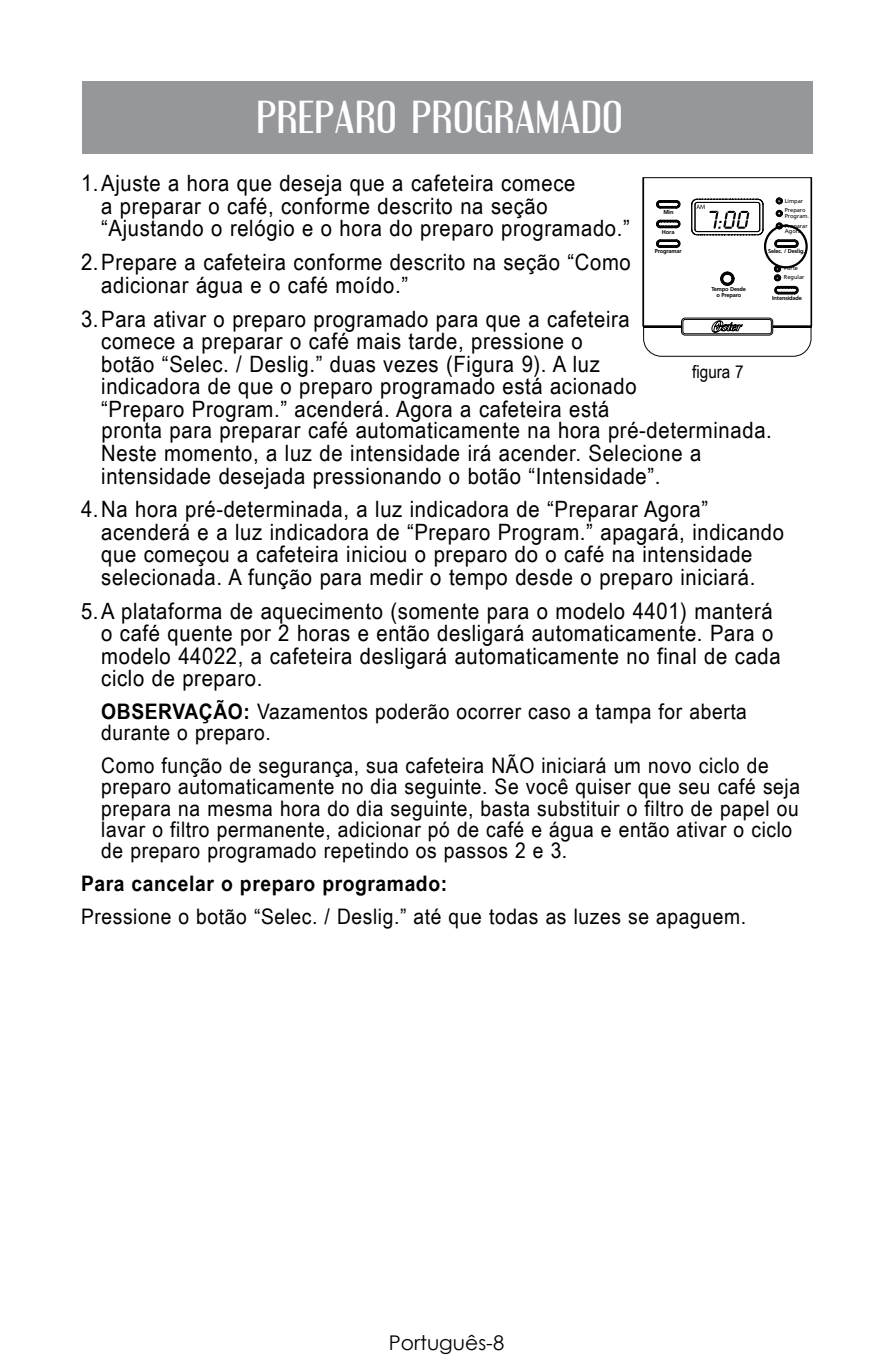
<style>
.page{position:relative;width:893px;height:1372px;background:#fff}
.page>*{position:absolute;margin:0;border:0;box-sizing:border-box;transform-origin:0 0}
.t1{font:40.5px "Engebrechtre";letter-spacing:.04em;color:#fff}
.t2{font:22.5px/22.5px "Arial Narrow";letter-spacing:.025em;color:#000;scale:1.1 1}
.t3{font:21.38px/21.4px "Arial Narrow";letter-spacing:.025em;color:#000;scale:1.1 1}
.t4{font:700 21.38px "Arial Narrow";letter-spacing:.025em;color:#000;scale:1.1 1}
.t5{font:20.25px "Century Gothic";color:#000}
.t6{font:17.78px "Arial Narrow";color:#000;scale:1.05 1}
.t7{font:700 5.62px/6.1px "Frutiger";letter-spacing:-.025em;color:#000;text-align:center}
.t8{font:5.62px/5.4px "Frutiger";color:#000}
.s1{font-weight:700}
</style>
<div class="page">
<hr style="left:811px;top:178px;width:1px;height:148px;background:#000">
<svg style="left:643px;top:177px;width:168px;height:179px"></svg>
<div style="left:82px;top:81px;width:731px;height:72px;background:#95979a"></div>
<div style="left:764px;top:225px;width:44px;height:43px;border:2px solid #000;border-radius:50%"></div>
<h1 class="t1" style="left:257px;top:93px;width:367px">PREPARO PROGRAMADO</h1>
<p class="t2" style="left:101px;top:171px;width:482px;text-indent:-20px">1.Ajuste a hora que deseja que a cafeteira comece<br>a preparar o café, conforme descrito na seção “Ajustando o relógio e o hora do preparo programado.”</p>
<p class="t2" style="left:101px;top:250px;width:483px;text-indent:-20px">2.Prepare a cafeteira conforme descrito na seção “Como adicionar água e o café moído.”</p>
<p class="t2" style="left:101px;top:306px;width:611px;text-indent:-20px">3.Para ativar o preparo programado para que a cafeteira<br>comece a preparar o café mais tarde, pressione o<br>botão “Selec. / Deslig.” duas vezes (Figura 9). A luz<br>indicadora de que o preparo programado está acionado<br>“Preparo Program.” acenderá. Agora a cafeteira está<br>pronta para preparar café automaticamente na hora pré-determinada.<br>Neste momento, a luz de intensidade irá acender. Selecione a intensidade desejada pressionando o botão “Intensidade”.</p>
<p class="t2" style="left:101px;top:497px;width:622px;text-indent:-20px">4.Na hora pré-determinada, a luz indicadora de “Preparar Agora” acenderá e a luz indicadora de “Preparo Program.” apagará, indicando que começou a cafeteira iniciou o preparo do o café na intensidade selecionada. A função para medir o tempo desde o preparo iniciará.</p>
<p class="t2" style="left:101px;top:598px;width:619px;text-indent:-20px">5.A plataforma de aquecimento (somente para o modelo 4401) manterá o café quente por 2 horas e então desligará automaticamente. Para o modelo 44022, a cafeteira desligará automaticamente no final de cada ciclo de preparo.</p>
<p class="t3" style="left:101px;top:699px;width:589px"><span class="s1">OBSERVAÇÃO:</span> Vazamentos poderão ocorrer caso a tampa for aberta durante o preparo.</p>
<p class="t3" style="left:101px;top:753px;width:637px">Como função de segurança, sua cafeteira NÃO iniciará um novo ciclo de preparo automaticamente no dia seguinte. Se você quiser que seu café seja prepara na mesma hora do dia seguinte, basta substituir o filtro de papel ou lavar o filtro permanente, adicionar pó de café e água e então ativar o ciclo de preparo programado repetindo os passos 2 e 3.</p>
<p class="t4" style="left:81px;top:867px;width:334px">Para cancelar o preparo programado:</p>
<p class="t3" style="left:81px;top:904px;width:606px">Pressione o botão “Selec. / Deslig.” até que todas as luzes se apaguem.</p>
<p class="t8" style="left:785px;top:198px;width:20px">Limpar</p>
<p class="t8" style="left:785px;top:208px;width:26px">Preparo<br>Program.</p>
<p class="t8" style="left:785px;top:223px;width:24px">Preparar<br>Agora</p>
<p class="t8" style="left:784px;top:264px;width:22px;line-height:9px">Forte<br>Regular</p>
<p class="t7" style="left:663px;top:209px;width:12px">Min</p>
<p class="t7" style="left:662px;top:228px;width:14px">Hora</p>
<p class="t7" style="left:768px;top:248px;width:38px">Selec. / Deslig.</p>
<p class="t7" style="left:655px;top:248px;width:28px">Programar</p>
<p class="t7" style="left:711px;top:286px;width:36px">Tempo Desde o Preparo</p>
<p class="t7" style="left:772px;top:295px;width:31px">Intensidade</p>
<p class="t6" style="left:692px;top:359px;width:50px">figura 7</p>
<p class="t5" style="left:389px;top:1330px;width:117px">Português-8</p>
</div>
